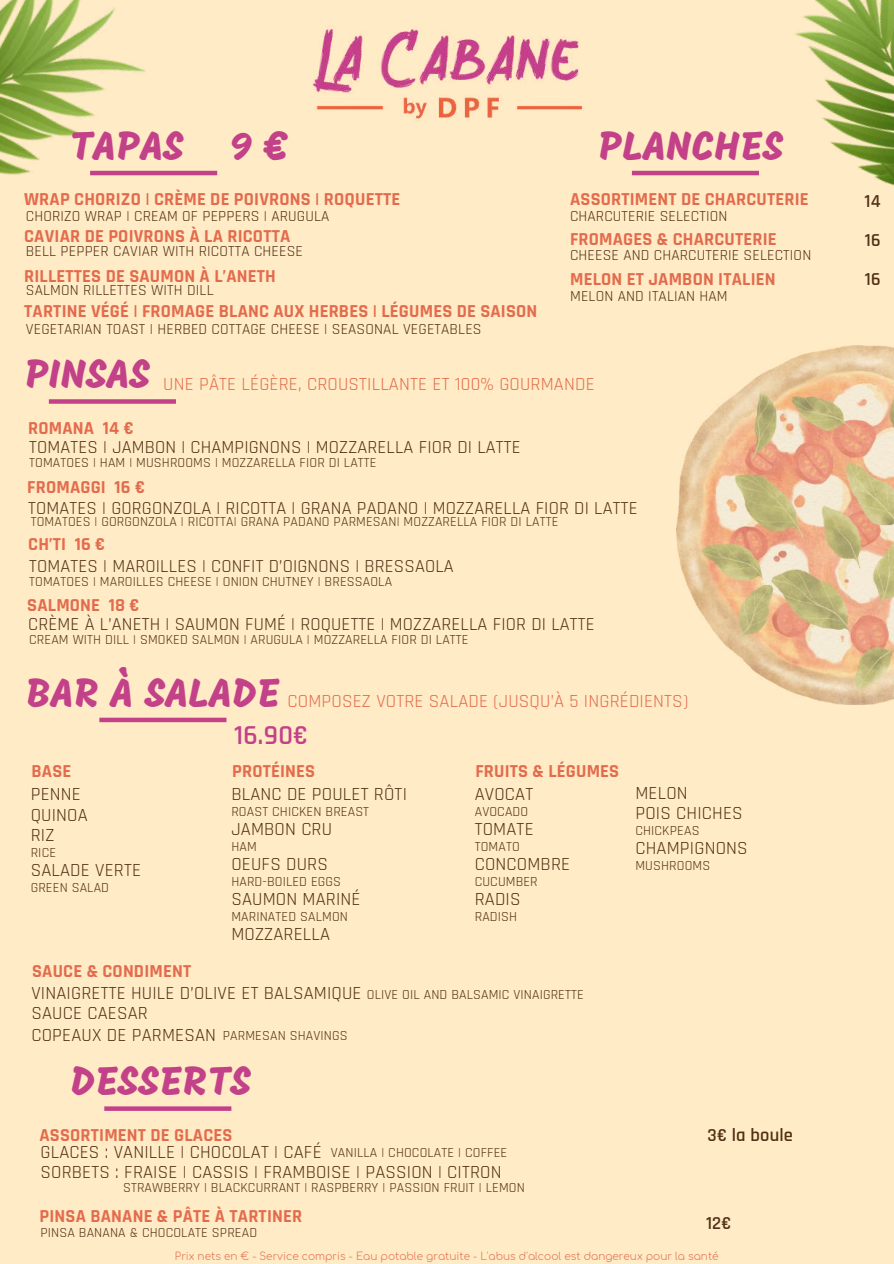
<style>
.page{position:relative;width:894px;height:1264px;background:#fff}
.page>*{position:absolute;margin:0;border:0;box-sizing:border-box;transform-origin:0 0}
.t1{font:40.65px "Mogra";letter-spacing:.01em;color:#c34189}
.t2{font:600 27.75px "Rajdhani";color:#c34189}
.t3{font:18.75px/20.2px "Rajdhani";letter-spacing:.01em;color:#502f15}
.t4{font:18.75px "Rajdhani";letter-spacing:.01em;color:#e36b4d}
.t5{font:700 18.45px "Rajdhani";letter-spacing:.01em;color:#e36b4d}
.t6{font:18.45px "Rajdhani";letter-spacing:.01em;color:#502f15}
.t7{font:600 18.45px "Rajdhani";letter-spacing:.01em;color:#502f15}
.t8{font:15.45px "Rajdhani";letter-spacing:.01em;color:#502f15}
.t9{font:13.95px "Rajdhani";letter-spacing:.01em;color:#502f15}
.t10{font:300 10.5px "Comfortaa";color:#e36b4d}
.s1{font-family:"Mogra";font-size:40.65px;color:#c34189}
</style>
<div class="page">
<div style="left:0;top:0;width:893px;height:1263px;background:#ffebc5"></div>
<img style="left:0;top:0;width:164px;height:176px">
<img style="left:742px;top:0;width:151px;height:185px">
<hr style="left:90px;top:171px;width:127px;height:4px;background:#c34189">
<img style="left:676px;top:345px;width:217px;height:359px">
<img style="left:312px;top:29px;width:271px;height:91px">
<hr style="left:631px;top:171px;width:127px;height:4px;background:#c34189">
<div style="left:49px;top:399px;width:127px;height:5px;background:#c34189"></div>
<svg style="left:104px;top:1106px;width:127px;height:4px"></svg>
<div style="left:99px;top:717px;width:127px;height:5px;background:#c34189"></div>
<h1 class="t1" style="left:70px;top:129px;width:219px">TAPAS 9 €</h1>
<h3 class="t5" style="left:24px;top:188px;width:377px">WRAP CHORIZO | CRÈME DE POIVRONS | ROQUETTE</h3>
<p class="t8" style="left:26px;top:206px;width:305px">CHORIZO WRAP | CREAM OF PEPPERS | ARUGULA</p>
<p class="t8" style="left:26px;top:242px;width:278px">BELL PEPPER CAVIAR WITH RICOTTA CHEESE</p>
<p class="t8" style="left:26px;top:281px;width:189px">SALMON RILLETTES WITH DILL</p>
<p class="t8" style="left:26px;top:320px;width:457px">VEGETARIAN TOAST | HERBED COTTAGE CHEESE | SEASONAL VEGETABLES</p>
<h3 class="t5" style="left:24px;top:225px;width:267px">CAVIAR DE POIVRONS À LA RICOTTA</h3>
<h3 class="t5" style="left:24px;top:264px;width:253px">RILLETTES DE SAUMON À L’ANETH</h3>
<h3 class="t5" style="left:24px;top:299px;width:514px">TARTINE VÉGÉ | FROMAGE BLANC AUX HERBES | LÉGUMES DE SAISON</h3>
<h1 class="t1" style="left:598px;top:129px;width:186px">PLANCHES</h1>
<h3 class="t5" style="left:570px;top:188px;width:240px">ASSORTIMENT DE CHARCUTERIE</h3>
<h3 class="t7" style="left:864px;top:190px;width:18px">14</h3>
<p class="t8" style="left:570px;top:206px;width:159px">CHARCUTERIE SELECTION</p>
<p class="t8" style="left:570px;top:246px;width:243px">CHEESE AND CHARCUTERIE SELECTION</p>
<p class="t8" style="left:570px;top:286px;width:159px">MELON AND ITALIAN HAM</p>
<h3 class="t5" style="left:570px;top:228px;width:208px">FROMAGES &amp; CHARCUTERIE</h3>
<h3 class="t7" style="left:864px;top:229px;width:17px">16</h3>
<h3 class="t5" style="left:570px;top:268px;width:207px">MELON ET JAMBON ITALIEN</h3>
<h3 class="t7" style="left:864px;top:268px;width:17px">16</h3>
<h1 class="t1" style="left:25px;top:358px;width:127px">PINSAS</h1>
<h3 class="t5" style="left:28px;top:416px;width:107px">ROMANA 14 €</h3>
<h3 class="t4" style="left:163px;top:373px;width:433px">UNE PÂTE LÉGÈRE, CROUSTILLANTE ET 100% GOURMANDE</h3>
<h3 class="t6" style="left:29px;top:436px;width:492px">TOMATES | JAMBON | CHAMPIGNONS | MOZZARELLA FIOR DI LATTE</h3>
<h3 class="t5" style="left:27px;top:476px;width:119px">FROMAGGI 16 €</h3>
<h3 class="t6" style="left:28px;top:496px;width:610px">TOMATES | GORGONZOLA | RICOTTA | GRANA PADANO | MOZZARELLA FIOR DI LATTE</h3>
<h3 class="t5" style="left:28px;top:533px;width:79px">CH’TI 16 €</h3>
<p class="t9" style="left:29px;top:454px;width:349px">TOMATOES | HAM | MUSHROOMS | MOZZARELLA FIOR DI LATTE</p>
<p class="t9" style="left:31px;top:513px;width:529px">TOMATOES | GORGONZOLA | RICOTTA| GRANA PADANO PARMESAN| MOZZARELLA FIOR DI LATTE</p>
<h3 class="t6" style="left:29px;top:554px;width:426px">TOMATES | MAROILLES | CONFIT D’OIGNONS | BRESSAOLA</h3>
<p class="t9" style="left:29px;top:573px;width:364px">TOMATOES | MAROILLES CHEESE | ONION CHUTNEY | BRESSAOLA</p>
<h3 class="t5" style="left:27px;top:594px;width:114px">SALMONE 18 €</h3>
<h3 class="t6" style="left:28px;top:613px;width:567px">CRÈME À L’ANETH | SAUMON FUMÉ | ROQUETTE | MOZZARELLA FIOR DI LATTE</h3>
<p class="t9" style="left:29px;top:630px;width:441px">CREAM WITH DILL | SMOKED SALMON | ARUGULA | MOZZARELLA FIOR DI LATTE</p>
<h3 class="t4" style="left:26px;top:689px;width:663px"><span class="s1">BAR À SALADE</span> COMPOSEZ VOTRE SALADE (JUSQU’À 5 INGRÉDIENTS)</h3>
<h3 class="t5" style="left:31px;top:760px;width:41px">BASE</h3>
<h3 class="t3" style="left:31px;top:784px;width:58px">PENNE<br>QUINOA<br>RIZ</h3>
<p class="t9" style="left:31px;top:843px;width:27px">RICE</p>
<h3 class="t3" style="left:31px;top:860px;width:112px">SALADE VERTE</h3>
<p class="t9" style="left:31px;top:878px;width:80px">GREEN SALAD</p>
<h2 class="t2" style="left:234px;top:718px;width:76px">16.90€</h2>
<h3 class="t5" style="left:232px;top:760px;width:85px">PROTÉINES</h3>
<h3 class="t3" style="left:231px;top:784px;width:177px">BLANC DE POULET RÔTI</h3>
<p class="t9" style="left:231px;top:803px;width:139px">ROAST CHICKEN BREAST</p>
<h3 class="t3" style="left:231px;top:819px;width:102px">JAMBON CRU</h3>
<p class="t9" style="left:231px;top:838px;width:27px">HAM</p>
<h3 class="t3" style="left:231px;top:854px;width:98px">OEUFS DURS</h3>
<p class="t9" style="left:231px;top:872px;width:111px">HARD-BOILED EGGS</p>
<h3 class="t3" style="left:231px;top:889px;width:131px">SAUMON MARINÉ</h3>
<p class="t9" style="left:231px;top:907px;width:118px">MARINATED SALMON</p>
<h3 class="t3" style="left:231px;top:924px;width:100px">MOZZARELLA</h3>
<h3 class="t5" style="left:475px;top:760px;width:145px">FRUITS &amp; LÉGUMES</h3>
<h3 class="t3" style="left:474px;top:784px;width:60px">AVOCAT</h3>
<p class="t9" style="left:474px;top:803px;width:55px">AVOCADO</p>
<h3 class="t3" style="left:474px;top:819px;width:60px">TOMATE</h3>
<p class="t9" style="left:474px;top:838px;width:46px">TOMATO</p>
<h3 class="t3" style="left:474px;top:854px;width:97px">CONCOMBRE</h3>
<p class="t9" style="left:474px;top:872px;width:64px">CUCUMBER</p>
<h3 class="t3" style="left:474px;top:889px;width:47px">RADIS</h3>
<p class="t9" style="left:474px;top:907px;width:44px">RADISH</p>
<h3 class="t5" style="left:32px;top:959px;width:160px">SAUCE &amp; CONDIMENT</h3>
<h3 class="t3" style="left:31px;top:983px;width:331px">VINAIGRETTE HUILE D’OLIVE ET BALSAMIQUE<br>SAUCE CAESAR</h3>
<p class="t9" style="left:367px;top:985px;width:218px">OLIVE OIL AND BALSAMIC VINAIGRETTE</p>
<p class="t9" style="left:223px;top:1027px;width:126px">PARMESAN SHAVINGS</p>
<h3 class="t3" style="left:31px;top:1025px;width:186px">COPEAUX DE PARMESAN</h3>
<h1 class="t1" style="left:71px;top:1064px;width:182px">DESSERTS</h1>
<h3 class="t5" style="left:39px;top:1123px;width:194px">ASSORTIMENT DE GLACES</h3>
<h3 class="t3" style="left:40px;top:1141px;width:462px">GLACES : VANILLE | CHOCOLAT | CAFÉ<br>SORBETS : FRAISE | CASSIS | FRAMBOISE | PASSION | CITRON</h3>
<p class="t9" style="left:331px;top:1144px;width:178px">VANILLA | CHOCOLATE | COFFEE</p>
<p class="t9" style="left:123px;top:1178px;width:403px">STRAWBERRY | BLACKCURRANT | RASPBERRY | PASSION FRUIT | LEMON</p>
<p class="t9" style="left:40px;top:1223px;width:218px">PINSA BANANA &amp; CHOCOLATE SPREAD</p>
<h3 class="t5" style="left:39px;top:1204px;width:264px">PINSA BANANE &amp; PÂTE À TARTINER</h3>
<h3 class="t3" style="left:635px;top:783px;width:109px">MELON<br>POIS CHICHES</h3>
<p class="t9" style="left:635px;top:822px;width:66px">CHICKPEAS</p>
<h3 class="t3" style="left:635px;top:838px;width:114px">CHAMPIGNONS</h3>
<p class="t9" style="left:635px;top:857px;width:76px">MUSHROOMS</p>
<h3 class="t7" style="left:707px;top:1123px;width:87px">3€ la boule</h3>
<h3 class="t7" style="left:705px;top:1211px;width:27px">12€</h3>
<p class="t10" style="left:175px;top:1250px;width:545px">Prix nets en € - Service compris - Eau potable gratuite - L'abus d'alcool est dangereux pour la santé</p>
</div>
